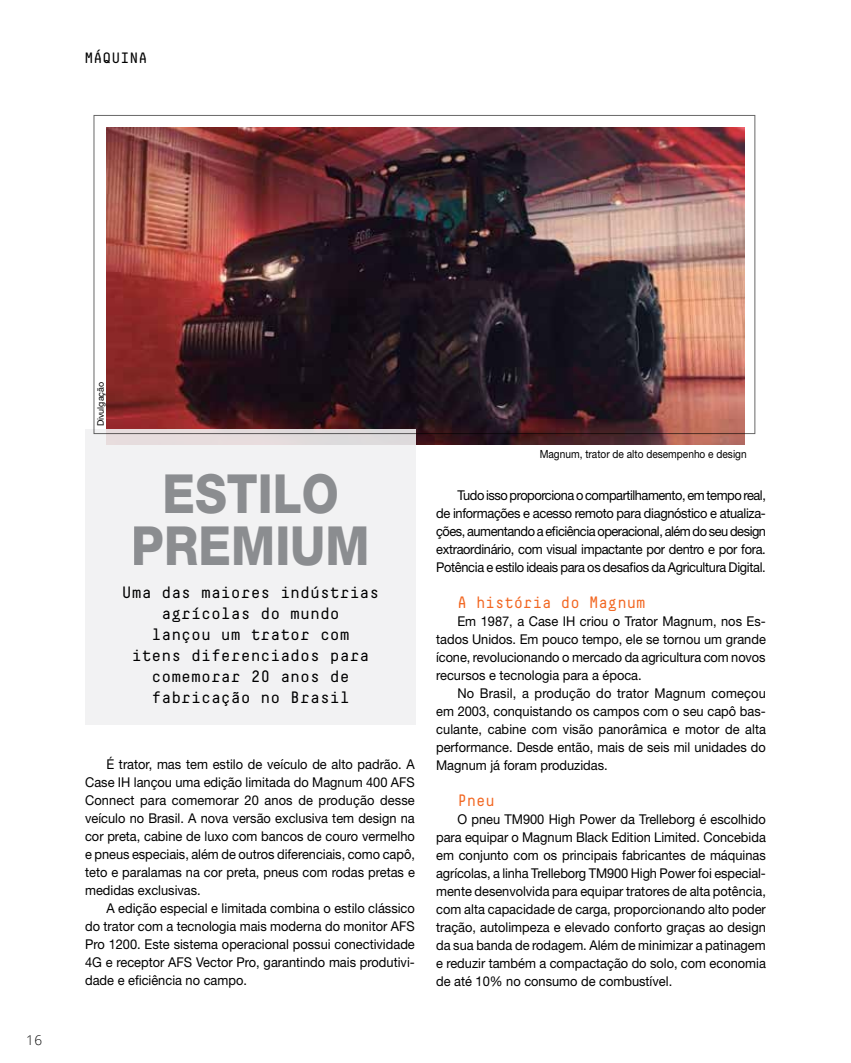
<style>
.page{position:relative;width:851px;height:1063px;background:#fff}
.page>*{position:absolute;margin:0;border:0;box-sizing:border-box;transform-origin:0 0}
.t1{font:800 54px/52.5px "Helvetica Neue LT Std";color:#808285;text-align:center;scale:.88 1}
.t2{font:16.5px/21px "Decima Mono Pro";color:#000;text-align:center}
.t3{font:16.5px "Decima Mono Pro";color:#f26722;scale:.95 1}
.t4{font:15px "Decima Mono Pro";color:#000}
.t5{font:13.5px/18px "Helvetica Neue LT Std";color:#000;text-align:justify;scale:.95 1}
.t6{font:300 13.5px "Open Sans";color:#000}
.t7{font:11.25px "Helvetica Neue LT Std";color:#000;scale:.9 1}
.t8{font:9px "Helvetica Neue LT Std";color:#000}
</style>
<div class="page">
<img style="left:106px;top:128px;width:638px;height:316px">
<div style="left:85px;top:429px;width:330px;height:296px;background:#f1f1f2"></div>
<p class="t4" style="left:84px;top:50px;width:64px">MÁQUINA</p>
<p class="t6" style="left:26px;top:1031px;width:18px">16</p>
<p class="t8" style="left:95px;top:426px;width:46px;rotate:-90deg">Divulgação</p>
<h1 class="t1" style="left:132px;top:467px;width:272px">ESTILO<br>PREMIUM</h1>
<p class="t2" style="left:122px;top:581px;width:259px">Uma das maiores indústrias agrícolas do mundo<br>lançou um trator com<br>itens diferenciados para comemorar 20 anos de fabricação no Brasil</p>
<p class="t5" style="left:85px;top:755px;width:348px;text-indent:21px">É trator, mas tem estilo de veículo de alto padrão. A Case IH lançou uma edição limitada do Magnum 400 AFS Connect para comemorar 20 anos de produção desse veículo no Brasil. A nova versão exclusiva tem design na cor preta, cabine de luxo com bancos de couro vermelho e pneus especiais, além de outros diferenciais, como capô, teto e paralamas na cor preta, pneus com rodas pretas e medidas exclusivas.</p>
<p class="t5" style="left:85px;top:899px;width:348px;text-indent:21px">A edição especial e limitada combina o estilo clássico do trator com a tecnologia mais moderna do monitor AFS Pro 1200. Este sistema operacional possui conectividade 4G e receptor AFS Vector Pro, garantindo mais produtivi&shy;dade e eficiência no campo.</p>
<p class="t7" style="left:539px;top:447px;width:231px">Magnum, trator de alto desempenho e design</p>
<p class="t5" style="left:436px;top:486px;width:349px;text-indent:21px">Tudo isso proporciona o compartilhamento, em tempo real, de informações e acesso remoto para diagnóstico e atualiza&shy;ções, aumentando a eficiência operacional, além do seu design extraordinário, com visual impactante por dentro e por fora.<br>Potência e estilo ideais para os desafios da Agricultura Digital.</p>
<p class="t3" style="left:457px;top:593px;width:200px">A história do Magnum</p>
<p class="t5" style="left:436px;top:612px;width:348px;text-indent:21px">Em 1987, a Case IH criou o Trator Magnum, nos Es&shy;tados Unidos. Em pouco tempo, ele se tornou um grande ícone, revolucionando o mercado da agricultura com novos recursos e tecnologia para a época.</p>
<p class="t5" style="left:436px;top:684px;width:349px;text-indent:21px">No Brasil, a produção do trator Magnum começou em 2003, conquistando os campos com o seu capô bas&shy;culante, cabine com visão panorâmica e motor de alta performance. Desde então, mais de seis mil unidades do Magnum já foram produzidas.</p>
<p class="t3" style="left:457px;top:791px;width:41px">Pneu</p>
<p class="t5" style="left:436px;top:810px;width:348px;text-indent:21px">O pneu TM900 High Power da Trelleborg é escolhido para equipar o Magnum Black Edition Limited. Concebida em conjunto com os principais fabricantes de máquinas agrícolas, a linha Trelleborg TM900 High Power foi especial&shy;mente desenvolvida para equipar tratores de alta potência, com alta capacidade de carga, proporcionando alto poder tração, autolimpeza e elevado conforto graças ao design da sua banda de rodagem. Além de minimizar a patinagem e reduzir também a compactação do solo, com economia de até 10% no consumo de combustível.</p>
</div>
